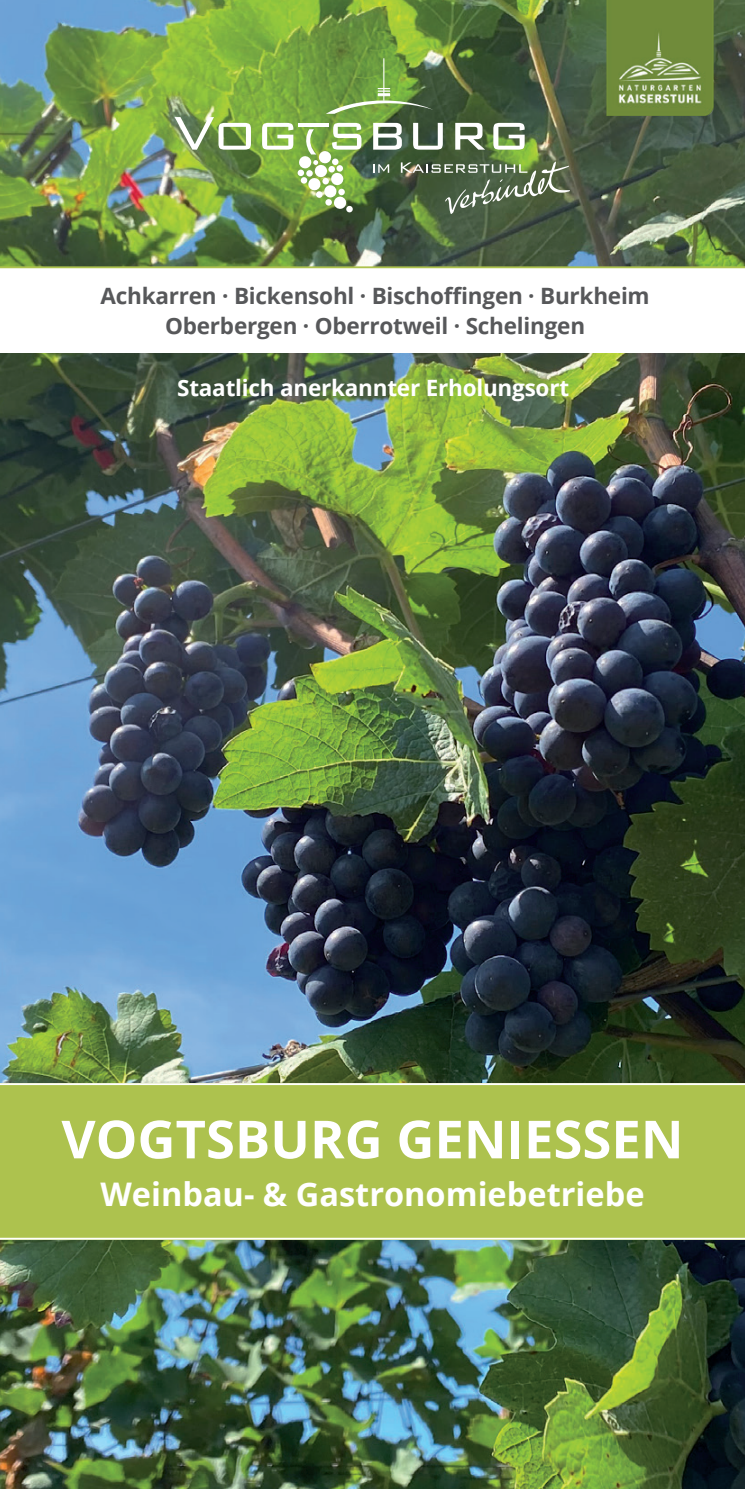
<style>
.page{position:relative;width:745px;height:1489px;background:#fff}
.page>*{position:absolute;margin:0;border:0;box-sizing:border-box;transform-origin:0 0}
.t1{font:700 52.5px "Open Sans";color:#fff}
.t2{font:700 32.5px "Open Sans";color:#fff}
.t3{font:700 22.5px/30px "Open Sans";letter-spacing:-.01em;color:#57585a;text-align:center}
.t4{font:700 22.5px "Open Sans";letter-spacing:-.01em;color:#fff}
</style>
<div class="page">
<img style="left:0;top:0;width:744px;height:1488px">
<div style="left:0;top:267px;width:744px;height:85px;background:#fff"></div>
<hr style="left:0;top:266px;width:744px;height:2px;background:#adc24e">
<div style="left:0;top:1082px;width:744px;height:157px;background:#adc24e"></div>
<hr style="left:0;top:1083px;width:744px;height:1px;background:#fff">
<hr style="left:0;top:1237px;width:744px;height:2px;background:#fff">
<hr style="left:383px;top:58px;width:1px;height:43px;background:#fff">
<svg style="left:373px;top:164px;width:16px;height:9px"></svg>
<hr style="left:298px;top:123px;width:30px;height:4px;background:#fff">
<svg style="left:174px;top:117px;width:77px;height:33px"></svg>
<svg style="left:262px;top:123px;width:31px;height:27px"></svg>
<svg style="left:332px;top:123px;width:29px;height:27px"></svg>
<svg style="left:373px;top:123px;width:28px;height:27px"></svg>
<svg style="left:413px;top:123px;width:29px;height:27px"></svg>
<svg style="left:455px;top:123px;width:30px;height:27px"></svg>
<svg style="left:493px;top:123px;width:31px;height:27px"></svg>
<div style="left:338px;top:188px;width:7px;height:7px;background:#fff;border-radius:50%"></div>
<svg style="left:315px;top:191px;width:7px;height:7px"></svg>
<div style="left:322px;top:178px;width:7px;height:7px;background:#fff;border-radius:50%"></div>
<svg style="left:331px;top:158px;width:7px;height:7px"></svg>
<svg style="left:313px;top:160px;width:5px;height:5px"></svg>
<svg style="left:318px;top:151px;width:13px;height:13px"></svg>
<svg style="left:298px;top:156px;width:13px;height:13px"></svg>
<svg style="left:314px;top:164px;width:13px;height:14px"></svg>
<svg style="left:330px;top:172px;width:13px;height:13px"></svg>
<svg style="left:323px;top:185px;width:14px;height:13px"></svg>
<svg style="left:333px;top:196px;width:13px;height:13px"></svg>
<div style="left:328px;top:166px;width:7px;height:7px;background:#fff;border-radius:50%"></div>
<div style="left:306px;top:170px;width:7px;height:7px;background:#fff;border-radius:50%"></div>
<div style="left:346px;top:206px;width:7px;height:7px;background:#fff;border-radius:50%"></div>
<div style="left:325px;top:199px;width:7px;height:7px;background:#fff;border-radius:50%"></div>
<svg style="left:307px;top:177px;width:14px;height:14px"></svg>
<div style="left:300px;top:177px;width:7px;height:7px;background:#fff;border-radius:50%"></div>
<div style="left:336px;top:165px;width:7px;height:7px;background:#fff;border-radius:50%"></div>
<div style="left:297px;top:169px;width:7px;height:7px;background:#fff;border-radius:50%"></div>
<svg style="left:301px;top:129px;width:15px;height:25px"></svg>
<svg style="left:325px;top:88px;width:108px;height:26px;background:#779c55"></svg>
<svg style="left:400px;top:162px;width:169px;height:52px;background:#627357"></svg>
<img style="left:606px;top:0;width:106px;height:115px">
<p class="t3" style="left:100px;top:280px;width:550px">Achkarren · Bickensohl · Bischoffingen · Burkheim<br>Oberbergen · Oberrotweil · Schelingen</p>
<p class="t4" style="left:177px;top:371px;width:393px">Staatlich anerkannter Erholungsort</p>
<h1 class="t1" style="left:61px;top:1102px;width:623px">VOGTSBURG GENIESSEN</h1>
<h2 class="t2" style="left:100px;top:1170px;width:545px">Weinbau- &amp; Gastronomiebetriebe</h2>
</div>
